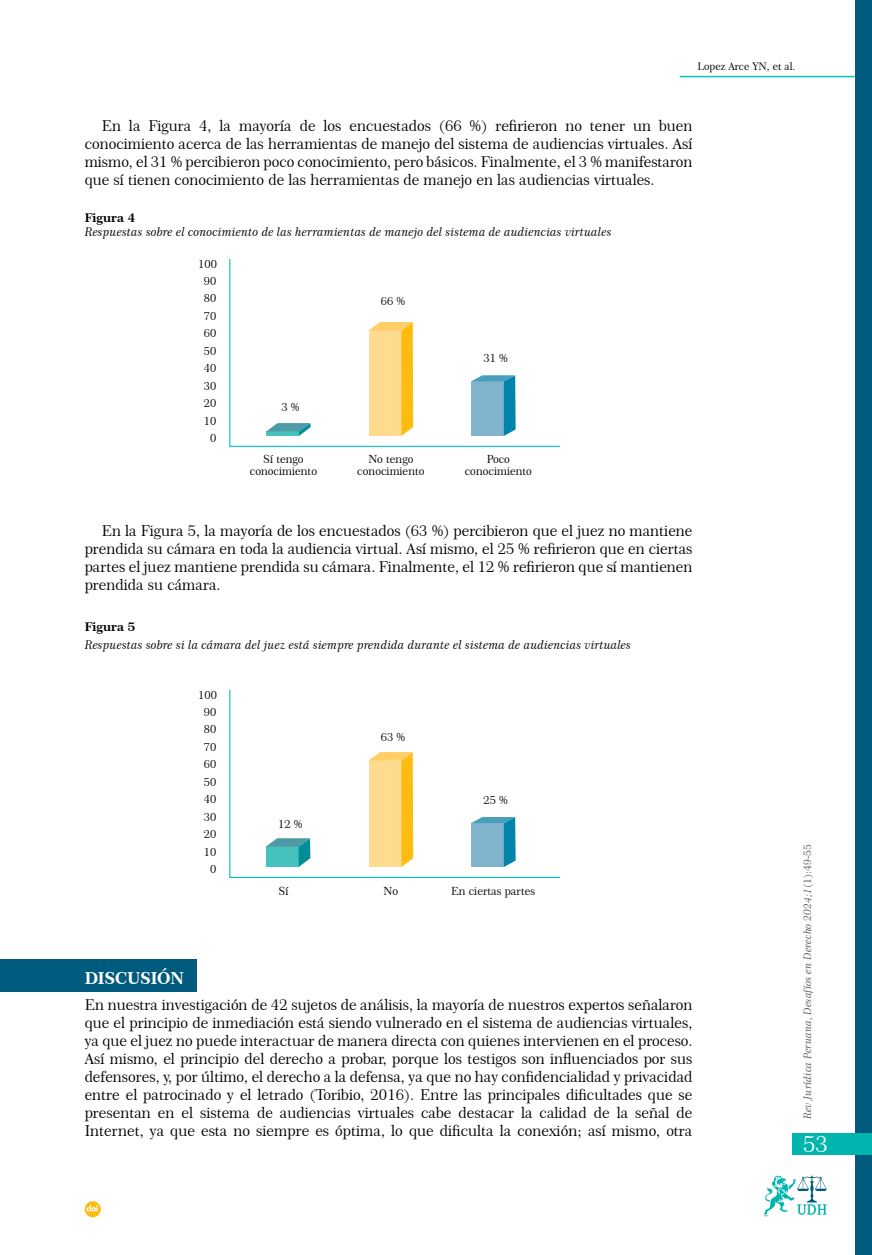
<style>
.page{position:relative;width:872px;height:1255px;background:#fff}
.page>*{position:absolute;margin:0;border:0;box-sizing:border-box;transform-origin:0 0}
.t1{font:22.5px "Century 751 BT Roman No 2 B";color:#fff}
.t2{font:16.5px "Century 751 BT Bold B";letter-spacing:-.015em;color:#fff}
.t3{font:15px/18px "Century 751 BT Roman No 2 B";color:#000;text-align:justify}
.t4{font:12px "Century 751 BT No 2 Italic B";color:#000}
.t5{font:12px "Century 751 BT Bold B";color:#000}
.t6{font:11.25px/17.5px "Century 751 BT Roman No 2 B";color:#000;text-align:center}
.t7{font:10.5px "Century 751 BT No 2 Italic B";color:#58595b}
.t8{font:10.5px "Century 751 BT Roman No 2 B";color:#000}
.s1{font-family:"Century 751 BT Roman No 2 B"}
</style>
<div class="page">
<div style="left:854px;top:0;width:18px;height:1254px;background:#005b7f"></div>
<hr style="left:679px;top:76px;width:175px;height:1px;background:#03c4c1">
<svg style="left:85px;top:1201px;width:16px;height:16px"></svg>
<div style="left:792px;top:1133px;width:80px;height:21px;background:#00b5ad"></div>
<svg style="left:763px;top:1175px;width:63px;height:42px"></svg>
<div style="left:0;top:959px;width:197px;height:32px;background:#005b7f"></div>
<svg style="left:229px;top:259px;width:331px;height:188px"></svg>
<svg style="left:229px;top:690px;width:331px;height:188px"></svg>
<svg style="left:266px;top:838px;width:44px;height:29px"></svg>
<p class="t8" style="left:697px;top:60px;width:100px">Lopez Arce YN, et al.</p>
<p class="t3" style="left:85px;top:116px;width:609px;text-indent:17px">En la Figura 4, la mayoría de los encuestados (66 %) refirieron no tener un buen conocimiento acerca de las herramientas de manejo del sistema de audiencias virtuales. Así mismo, el 31 % percibieron poco conocimiento, pero básicos. Finalmente, el 3 % manifestaron que sí tienen conocimiento de las herramientas de manejo en las audiencias virtuales.</p>
<p class="t5" style="left:85px;top:210px;width:52px">Figura 4</p>
<p class="t4" style="left:85px;top:224px;width:528px">Respuestas sobre el conocimiento de las herramientas de manejo del sistema de audiencias virtuales</p>
<p class="t6" style="left:198px;top:255px;width:20px">100</p>
<p class="t6" style="left:204px;top:272px;width:14px">90</p>
<p class="t6" style="left:204px;top:289px;width:14px">80</p>
<p class="t6" style="left:204px;top:307px;width:14px">70</p>
<p class="t6" style="left:204px;top:324px;width:14px">60</p>
<p class="t6" style="left:204px;top:342px;width:14px">50</p>
<p class="t6" style="left:204px;top:359px;width:14px">40<br>30<br>20<br>10<br>0</p>
<p class="t6" style="left:281px;top:398px;width:20px">3 %</p>
<p class="t6" style="left:250px;top:453px;width:69px;line-height:12px">Sí tengo conocimiento</p>
<p class="t6" style="left:381px;top:292px;width:26px">66 %</p>
<p class="t6" style="left:357px;top:453px;width:69px;line-height:12px">No tengo conocimiento</p>
<p class="t6" style="left:483px;top:349px;width:26px">31 %</p>
<p class="t6" style="left:465px;top:453px;width:69px;line-height:12px">Poco conocimiento</p>
<p class="t3" style="left:85px;top:521px;width:609px;text-indent:17px">En la Figura 5, la mayoría de los encuestados (63 %) percibieron que el juez no mantiene prendida su cámara en toda la audiencia virtual. Así mismo, el 25 % refirieron que en ciertas partes el juez mantiene prendida su cámara. Finalmente, el 12 % refirieron que sí mantienen prendida su cámara.</p>
<p class="t5" style="left:85px;top:619px;width:52px">Figura 5</p>
<p class="t4" style="left:85px;top:637px;width:548px">Respuestas sobre si la cámara del juez está siempre prendida durante el sistema de audiencias virtuales</p>
<p class="t6" style="left:198px;top:685px;width:20px">100</p>
<p class="t6" style="left:204px;top:702px;width:14px">90</p>
<p class="t6" style="left:204px;top:720px;width:14px">80</p>
<p class="t6" style="left:204px;top:737px;width:14px">70</p>
<p class="t6" style="left:204px;top:755px;width:14px">60</p>
<p class="t6" style="left:204px;top:772px;width:14px">50</p>
<p class="t6" style="left:204px;top:790px;width:14px">40<br>30<br>20<br>10<br>0</p>
<p class="t6" style="left:278px;top:815px;width:26px">12 %</p>
<p class="t6" style="left:278px;top:881px;width:11px">Sí</p>
<p class="t6" style="left:381px;top:727px;width:26px">63 %</p>
<p class="t6" style="left:384px;top:881px;width:16px">No</p>
<p class="t6" style="left:483px;top:790px;width:26px">25 %</p>
<p class="t6" style="left:451px;top:881px;width:86px">En ciertas partes</p>
<p class="t2" style="left:85px;top:967px;width:101px">DISCUSIÓN</p>
<p class="t3" style="left:85px;top:995px;width:609px">En nuestra investigación de 42 sujetos de análisis, la mayoría de nuestros expertos señalaron que el principio de inmediación está siendo vulnerado en el sistema de audiencias virtuales, ya que el juez no puede interactuar de manera directa con quienes intervienen en el proceso.<br>Así mismo, el principio del derecho a probar, porque los testigos son influenciados por sus defensores, y, por último, el derecho a la defensa, ya que no hay confidencialidad y privacidad entre el patrocinado y el letrado (Toribio, 2016). Entre las principales dificultades que se presentan en el sistema de audiencias virtuales cabe destacar la calidad de la señal de Internet, ya que esta no siempre es óptima, lo que dificulta la conexión; así mismo, otra</p>
<p class="t7" style="left:801px;top:1119px;width:277px;rotate:-90deg">Rev Jurídica Peruana, Desafíos en Derecho 2024;1<span class="s1">(1):49-55</span></p>
<h1 class="t1" style="left:803px;top:1129px;width:27px">53</h1>
</div>
